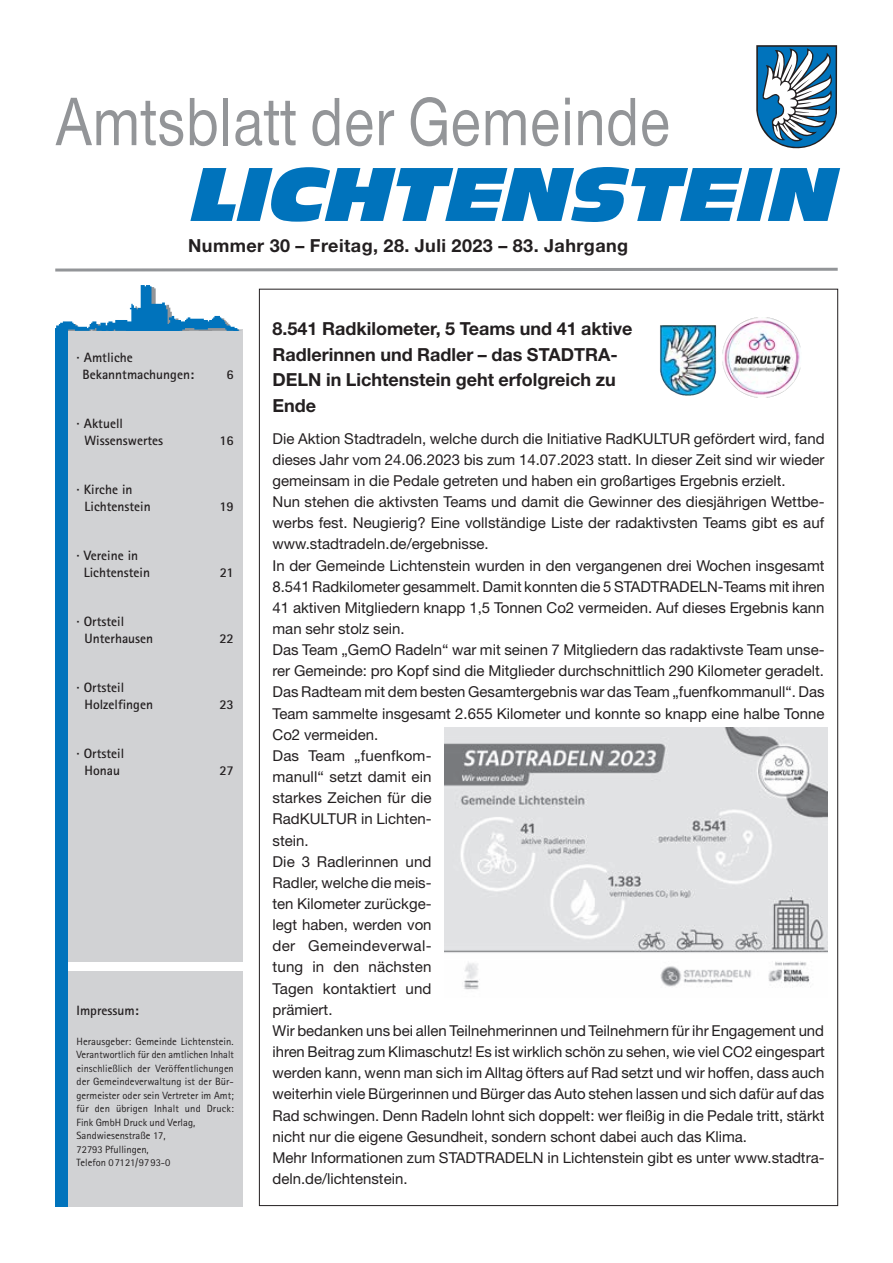
<style>
.page{position:relative;width:893px;height:1263px;background:#fff}
.page>*{position:absolute;margin:0;border:0;box-sizing:border-box;transform-origin:0 0}
.t1{font:italic 69px "Antiq Olive SB Compact";color:#0073bc;scale:1.13 1}
.t2{font:63px "Europa Nr 2 SB";color:#939598;scale:.83 1}
.t3{font:700 18px/25.5px "Helvetica Neue LT Std";color:#231f20}
.t4{font:700 18px "Helvetica Neue LT Std";letter-spacing:.025em;color:#231f20}
.t5{font:15px/21.1px "Helvetica Neue LT Std";color:#231f20}
.t6{font:700 13.5px/16.5px "Rotis Sans Serif Std";color:#231f20}
.t7{font:300 12.45px/17px "Roboto";letter-spacing:-.005em;color:#231f20}
.t8{font:10.5px/13.5px "Rotis Sans Serif Std";color:#231f20}
</style>
<div class="page">
<svg style="left:756px;top:45px;width:81px;height:103px"></svg>
<div style="left:55px;top:330px;width:187px;height:877px;background:#d1d2d4"></div>
<div style="left:55px;top:962px;width:187px;height:9px;background:#fff"></div>
<img style="left:55px;top:285px;width:187px;height:46px">
<div style="left:55px;top:330px;width:13px;height:877px;background:#0073bc"></div>
<svg style="left:55px;top:267px;width:783px;height:5px"></svg>
<img style="left:722px;top:318px;width:79px;height:79px">
<img style="left:660px;top:325px;width:57px;height:71px">
<img style="left:444px;top:727px;width:383px;height:263px">
<h2 class="t2" style="left:55px;top:85px;width:743px">Amtsblatt der Gemeinde</h2>
<h1 class="t1" style="left:186px;top:153px;width:591px">LICHTENSTEIN</h1>
<p class="t4" style="left:188px;top:235px;width:442px">Nummer 30 – Freitag, 28. Juli 2023 – 83. Jahrgang</p>
<p class="t6" style="left:83px;top:349px;width:113px;text-indent:-6px">· Amtliche<br>Bekanntmachungen:</p>
<p class="t6" style="left:85px;top:415px;width:80px;text-indent:-8px">· Aktuell<br>Wissenswertes</p>
<p class="t6" style="left:85px;top:481px;width:68px;text-indent:-8px">· Kirche in<br>Lichtenstein</p>
<p class="t6" style="left:84px;top:547px;width:68px;text-indent:-7px">· Vereine in<br>Lichtenstein</p>
<p class="t6" style="left:85px;top:613px;width:70px;text-indent:-8px">· Ortsteil<br>Unterhausen</p>
<p class="t6" style="left:85px;top:679px;width:70px;text-indent:-8px">· Ortsteil<br>Holzelfingen</p>
<p class="t6" style="left:77px;top:745px;width:49px;text-align:center">· Ortsteil<br>Honau</p>
<p class="t6" style="left:227px;top:366px;width:9px">6</p>
<p class="t6" style="left:219px;top:432px;width:16px">16</p>
<p class="t6" style="left:219px;top:498px;width:16px">19</p>
<p class="t6" style="left:220px;top:564px;width:15px">21</p>
<p class="t6" style="left:219px;top:630px;width:16px">22</p>
<p class="t6" style="left:219px;top:696px;width:16px">23</p>
<p class="t6" style="left:219px;top:762px;width:16px">27</p>
<p class="t6" style="left:77px;top:1002px;width:64px">Impressum:</p>
<p class="t8" style="left:77px;top:1034px;width:159px">Herausgeber: Gemeinde Lichtenstein.<br>Verantwortlich für den amtlichen Inhalt einschließlich der Veröffentlichungen der Gemeindeverwaltung ist der Bür&shy;germeister oder sein Vertreter im Amt; für den übrigen Inhalt und Druck:<br>Fink GmbH Druck und Verlag,<br>Sandwiesenstraße 17,<br>72793 Pfullingen,<br>Telefon 07121/9793-0</p>
<p class="t3" style="left:273px;top:316px;width:361px">8.541 Radkilometer, 5 Teams und 41 aktive<br>Radlerinnen und Radler – das STADTRA-<br>DELN in Lichtenstein geht erfolgreich zu<br>Ende</p>
<p class="t5" style="left:273px;top:427px;width:554px">Die Aktion Stadtradeln, welche durch die Initiative RadKULTUR gefördert wird, fand dieses Jahr vom 24.06.2023 bis zum 14.07.2023 statt. In dieser Zeit sind wir wieder gemeinsam in die Pedale getreten und haben ein großartiges Ergebnis erzielt.<br>Nun stehen die aktivsten Teams und damit die Gewinner des diesjährigen Wettbe&shy;werbs fest. Neugierig? Eine vollständige Liste der radaktivsten Teams gibt es auf www.stadtradeln.de/ergebnisse.<br>In der Gemeinde Lichtenstein wurden in den vergangenen drei Wochen insgesamt 8.541 Radkilometer gesammelt. Damit konnten die 5 STADTRADELN-Teams mit ihren 41 aktiven Mitgliedern knapp 1,5 Tonnen Co2 vermeiden. Auf dieses Ergebnis kann man sehr stolz sein.<br>Das Team „GemO Radeln“ war mit seinen 7 Mitgliedern das radaktivste Team unse&shy;rer Gemeinde: pro Kopf sind die Mitglieder durchschnittlich 290 Kilometer geradelt.<br>Das Radteam mit dem besten Gesamtergebnis war das Team „fuenfkommanull“. Das Team sammelte insgesamt 2.655 Kilometer und konnte so knapp eine halbe Tonne Co2 vermeiden.<br>Das Team „fuenfkom-<br>manull“ setzt damit ein<br>starkes Zeichen für die<br>RadKULTUR in Lichten-<br>stein.<br>Die 3 Radlerinnen und<br>Radler, welche die meis-<br>ten Kilometer zurückge-<br>legt haben, werden von<br>der Gemeindeverwal-<br>tung in den nächsten<br>Tagen kontaktiert und<br>prämiert.<br>Wir bedanken uns bei allen Teilnehmerinnen und Teilnehmern für ihr Engagement und ihren Beitrag zum Klimaschutz! Es ist wirklich schön zu sehen, wie viel CO2 eingespart werden kann, wenn man sich im Alltag öfters auf Rad setzt und wir hoffen, dass auch weiterhin viele Bürgerinnen und Bürger das Auto stehen lassen und sich dafür auf das Rad schwingen. Denn Radeln lohnt sich doppelt: wer fleißig in die Pedale tritt, stärkt nicht nur die eigene Gesundheit, sondern schont dabei auch das Klima.<br>Mehr Informationen zum STADTRADELN in Lichtenstein gibt es unter www.stadtra&shy;deln.de/lichtenstein.</p>
<p class="t7" style="left:307px;top:433px;width:210px">in Lichtenstein geht erfolgreich zu Ende</p>
<p class="t7" style="left:307px;top:467px;width:444px">Die Aktion Stadtradeln, welche durch die Initiative RadKULTUR gefördert wird, fand</p>
<p class="t7" style="left:307px;top:518px;width:471px">Nun stehen die aktivsten Teams und damit die Gewinner des diesjährigen Wettbewerbs</p>
<p class="t7" style="left:307px;top:552px;width:174px">www.stadtradeln.de/ergebnisse.</p>
<p class="t7" style="left:307px;top:603px;width:447px">Radkilometer gesammelt. Damit konnten die 5 STADTRADELN-Teams mit ihren 41</p>
<p class="t7" style="left:307px;top:637px;width:82px">sehr stolz sein.</p>
<p class="t7" style="left:307px;top:689px;width:459px">Gemeinde: pro Kopf sind die Mitglieder durchschnittlich 290 Kilometer geradelt.<br>Das Radteam mit dem besten Gesamtergebnis war das Team „fuenfkommanull“. Das</p>
<p class="t7" style="left:307px;top:740px;width:61px">vermeiden.</p>
<p class="t7" style="left:307px;top:774px;width:70px">Lichtenstein.</p>
</div>
